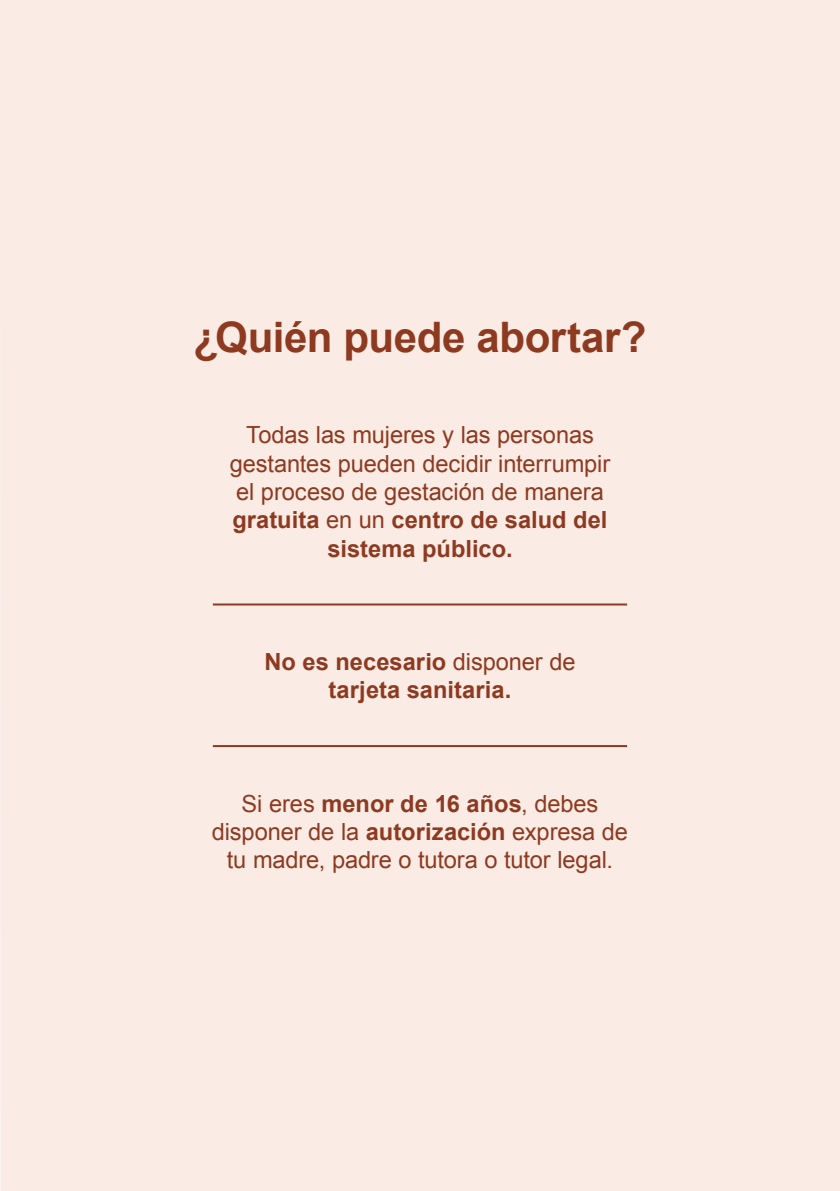
<style>
.page{position:relative;width:840px;height:1191px;background:#fff}
.page>*{position:absolute;margin:0;border:0;box-sizing:border-box;transform-origin:0 0}
.t1{font:700 42px "Arial";letter-spacing:-.01em;color:#8e3a21}
.t2{font:23.6px/28.4px "Arial";letter-spacing:-.005em;color:#8e3a21;text-align:center}
.t3{font:700 23.6px/28.4px "Arial";letter-spacing:.005em;color:#8e3a21;text-align:center}
.s1{font-weight:700}
.s2{font-weight:400}
</style>
<div class="page">
<div style="left:0;top:0;width:839px;height:1191px;background:#faece5"></div>
<hr style="left:213px;top:603px;width:413px;height:2px;background:#8e3a21">
<hr style="left:213px;top:745px;width:413px;height:2px;background:#8e3a21">
<h1 class="t1" style="left:193px;top:310px;width:454px">¿Quién puede abortar?</h1>
<p class="t2" style="left:229px;top:421px;width:382px">Todas las mujeres y las personas gestantes pueden decidir interrumpir el proceso de gestación de manera <span class="s1">gratuita</span> en un <span class="s1">centro de salud del sistema público.</span></p>
<p class="t3" style="left:264px;top:648px;width:312px">No es necesario <span class="s2">disponer de </span>tarjeta sanitaria.</p>
<p class="t2" style="left:212px;top:789px;width:417px">Si eres <span class="s1">menor de 16 años</span>, debes disponer de la <span class="s1">autorización</span> expresa de tu madre, padre o tutora o tutor legal.</p>
</div>
